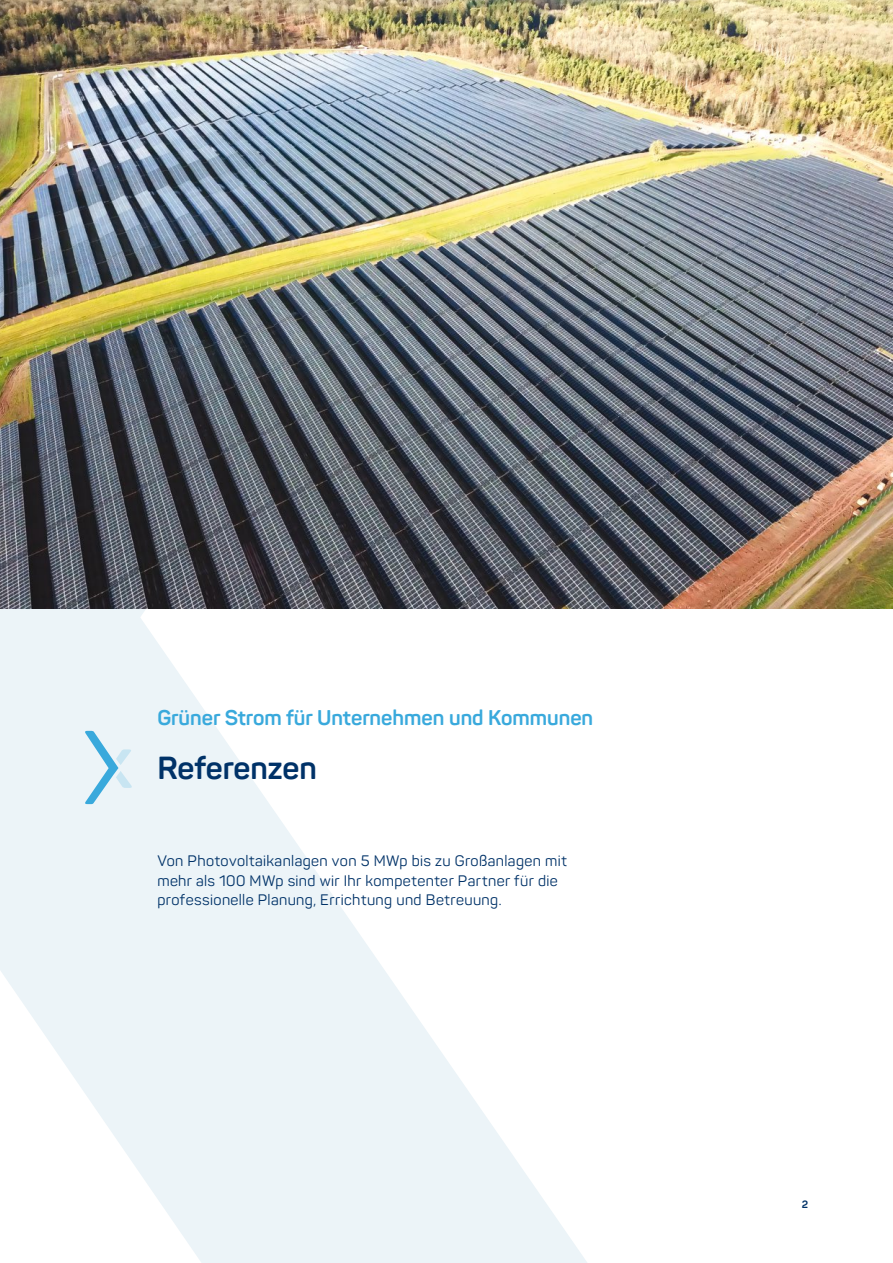
<style>
.page{position:relative;width:893px;height:1263px;background:#fff}
.page>*{position:absolute;margin:0;border:0;box-sizing:border-box;transform-origin:0 0}
.t1{font:700 31.5px "Panton";color:#003268}
.t2{font:700 21px "Panton";color:#39a9dc}
.t3{font:15px/19.5px "Panton";letter-spacing:.025em;color:#003268}
.t4{font:700 10.5px "Panton";color:#003268}
</style>
<div class="page">
<svg style="left:0;top:608px;width:655px;height:655px"></svg>
<img style="left:0;top:0;width:893px;height:608px">
<svg style="left:84px;top:731px;width:48px;height:73px;background:#c6e4f2"></svg>
<h2 class="t2" style="left:157px;top:705px;width:437px">Grüner Strom für Unternehmen und Kommunen</h2>
<h1 class="t1" style="left:157px;top:749px;width:161px">Referenzen</h1>
<p class="t3" style="left:157px;top:851px;width:411px">Von Photovoltaikanlagen von 5 MWp bis zu Großanlagen mit mehr als 100 MWp sind wir Ihr kompetenter Partner für die professionelle Planung, Errichtung und Betreuung.</p>
<p class="t4" style="left:802px;top:1197px;width:8px">2</p>
</div>
